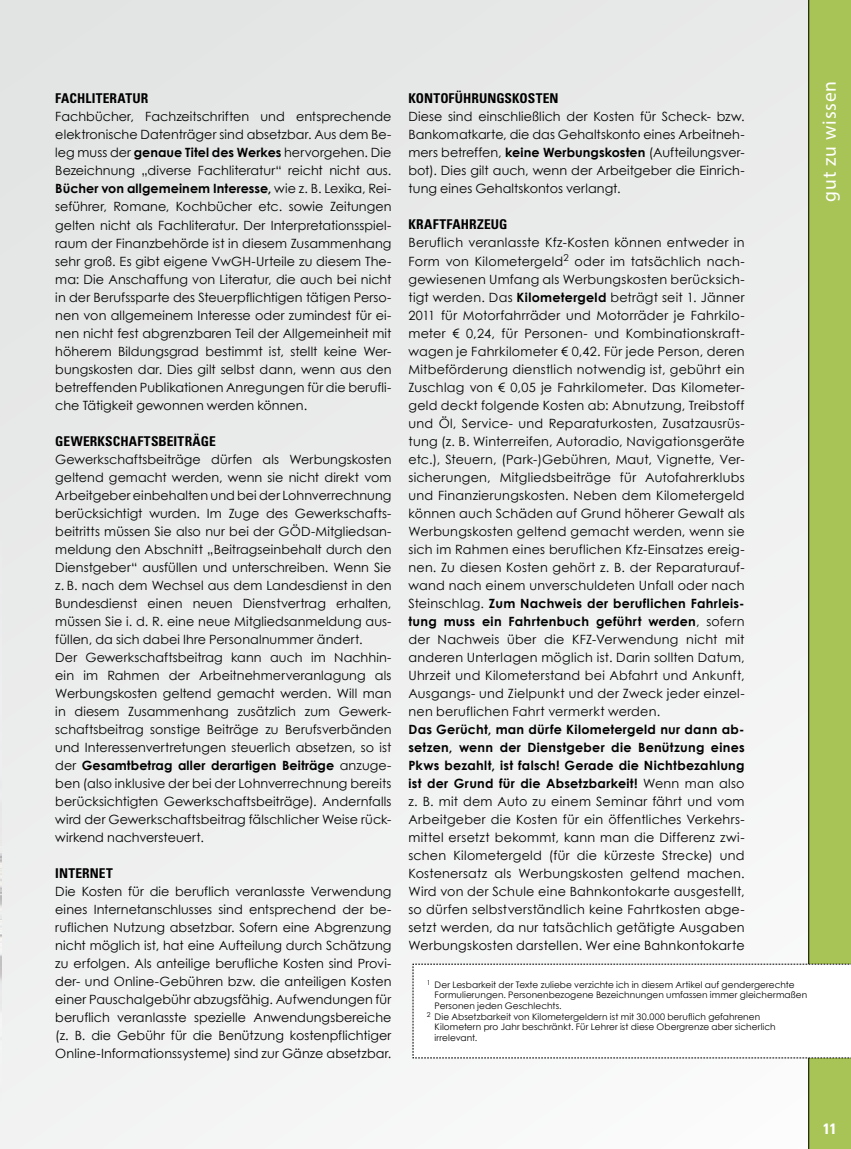
<style>
.page{position:relative;width:851px;height:1149px;background:#fff}
.page>*{position:absolute;margin:0;border:0;box-sizing:border-box;transform-origin:0 0}
.t1{font:19.5px "Myriad Pro";letter-spacing:.04em;color:#fff}
.t2{font:700 condensed 15px "Univers";color:#fff}
.t3{font:700 condensed 13.5px "Univers";letter-spacing:.005em;color:#000}
.t4{font:12.75px/18px "Century Gothic";letter-spacing:.005em;color:#000;text-align:justify}
.t5{font:9px "Century Gothic";letter-spacing:.005em;color:#000}
.s1{font-weight:700}
</style>
<div class="page">
<div style="left:0;top:0;width:850px;height:1148px;background:#ededed"></div>
<img style="left:0;top:853px;width:1px;height:128px">
<div style="left:808px;top:0;width:42px;height:1148px;background:#a8c456"></div>
<div style="left:412px;top:963px;width:438px;height:95px;background:#fff"></div>
<p class="t3" style="left:55px;top:90px;width:94px">FACHLITERATUR</p>
<p class="t4" style="left:55px;top:108px;width:337px">Fachbücher, Fachzeitschriften und entsprechende elektronische Datenträger sind absetzbar. Aus dem Be&shy;leg muss der <span class="s1">genaue Titel des Werkes</span> hervorgehen. Die Bezeichnung „diverse Fachliteratur“ reicht nicht aus.<br><span class="s1">Bücher von allgemeinem Interesse,</span> wie z. B. Lexika, Rei&shy;seführer, Romane, Kochbücher etc. sowie Zeitungen gelten nicht als Fachliteratur. Der Interpretationsspiel&shy;raum der Finanzbehörde ist in diesem Zusammenhang sehr groß. Es gibt eigene VwGH-Urteile zu diesem The&shy;ma: Die Anschaffung von Literatur, die auch bei nicht in der Berufssparte des Steuerpflichtigen tätigen Perso&shy;nen von allgemeinem Interesse oder zumindest für ei&shy;nen nicht fest abgrenzbaren Teil der Allgemeinheit mit höherem Bildungsgrad bestimmt ist, stellt keine Wer&shy;bungskosten dar. Dies gilt selbst dann, wenn aus den betreffenden Publikationen Anregungen für die berufli&shy;che Tätigkeit gewonnen werden können.</p>
<p class="t3" style="left:55px;top:432px;width:162px">GEWERKSCHAFTSBEITRÄGE</p>
<p class="t4" style="left:55px;top:450px;width:337px;text-align:left">Gewerkschaftsbeiträge dürfen als Werbungskosten geltend gemacht werden, wenn sie nicht direkt vom Arbeitgeber einbehalten und bei der Lohnverrechnung berücksichtigt wurden. Im Zuge des Gewerkschafts&shy;beitritts müssen Sie also nur bei der GÖD-Mitgliedsan&shy;meldung den Abschnitt „Beitragseinbehalt durch den Dienstgeber“ ausfüllen und unterschreiben. Wenn Sie z. B. nach dem Wechsel aus dem Landesdienst in den Bundesdienst einen neuen Dienstvertrag erhalten, müssen Sie i. d. R. eine neue Mitgliedsanmeldung aus&shy;füllen, da sich dabei Ihre Personalnummer ändert.<br>Der Gewerkschaftsbeitrag kann auch im Nachhin&shy;ein im Rahmen der Arbeitnehmerveranlagung als Werbungskosten geltend gemacht werden. Will man in diesem Zusammenhang zusätzlich zum Gewerk&shy;schaftsbeitrag sonstige Beiträge zu Berufsverbänden und Interessenvertretungen steuerlich absetzen, so ist der <span class="s1">Gesamtbetrag aller derartigen Beiträge</span> anzuge&shy;ben (also inklusive der bei der Lohnverrechnung bereits berücksichtigten Gewerkschaftsbeiträge). Andernfalls wird der Gewerkschaftsbeitrag fälschlicher Weise rück&shy;wirkend nachversteuert.</p>
<p class="t3" style="left:55px;top:864px;width:59px">INTERNET</p>
<p class="t4" style="left:55px;top:882px;width:337px">Die Kosten für die beruflich veranlasste Verwendung eines Internetanschlusses sind entsprechend der be&shy;ruflichen Nutzung absetzbar. Sofern eine Abgrenzung nicht möglich ist, hat eine Aufteilung durch Schätzung zu erfolgen. Als anteilige berufliche Kosten sind Provi&shy;der- und Online-Gebühren bzw. die anteiligen Kosten einer Pauschalgebühr abzugsfähig. Aufwendungen für beruflich veranlasste spezielle Anwendungsbereiche (z. B. die Gebühr für die Benützung kostenpflichtiger Online-Informationssysteme) sind zur Gänze absetzbar.</p>
<p class="t3" style="left:408px;top:90px;width:152px">KONTOFÜHRUNGSKOSTEN</p>
<p class="t4" style="left:408px;top:108px;width:337px">Diese sind einschließlich der Kosten für Scheck- bzw.<br>Bankomatkarte, die das Gehaltskonto eines Arbeitneh&shy;mers betreffen, <span class="s1">keine Werbungskosten</span> (Aufteilungsver&shy;bot). Dies gilt auch, wenn der Arbeitgeber die Einrich&shy;tung eines Gehaltskontos verlangt.</p>
<p class="t3" style="left:408px;top:216px;width:100px">KRAFTFAHRZEUG</p>
<p class="t4" style="left:408px;top:234px;width:337px">Beruflich veranlasste Kfz-Kosten können entweder in Form von Kilometergeld<sup>2</sup> oder im tatsächlich nach&shy;gewiesenen Umfang als Werbungskosten berücksich&shy;tigt werden. Das <span class="s1">Kilometergeld</span> beträgt seit 1. Jänner 2011 für Motorfahrräder und Motorräder je Fahrkilo&shy;meter € 0,24, für Personen- und Kombinationskraft&shy;wagen je Fahrkilometer € 0,42. Für jede Person, deren Mitbeförderung dienstlich notwendig ist, gebührt ein Zuschlag von € 0,05 je Fahrkilometer. Das Kilometer&shy;geld deckt folgende Kosten ab: Abnutzung, Treibstoff und Öl, Service- und Reparaturkosten, Zusatzausrüs&shy;tung (z. B. Winterreifen, Autoradio, Navigationsgeräte etc.), Steuern, (Park-)Gebühren, Maut, Vignette, Ver&shy;sicherungen, Mitgliedsbeiträge für Autofahrerklubs und Finanzierungskosten. Neben dem Kilometergeld können auch Schäden auf Grund höherer Gewalt als Werbungskosten geltend gemacht werden, wenn sie sich im Rahmen eines beruflichen Kfz-Einsatzes ereig&shy;nen. Zu diesen Kosten gehört z. B. der Reparaturauf&shy;wand nach einem unverschuldeten Unfall oder nach Steinschlag. <span class="s1">Zum Nachweis der beruflichen Fahrleis&shy;tung muss ein Fahrtenbuch geführt werden</span>, sofern der Nachweis über die KFZ-Verwendung nicht mit anderen Unterlagen möglich ist. Darin sollten Datum, Uhrzeit und Kilometerstand bei Abfahrt und Ankunft, Ausgangs- und Zielpunkt und der Zweck jeder einzel&shy;nen beruflichen Fahrt vermerkt werden.</p>
<p class="t4" style="left:408px;top:720px;width:337px"><span class="s1">Das Gerücht, man dürfe Kilometergeld nur dann ab&shy;setzen, wenn der Dienstgeber die Benützung eines Pkws bezahlt, ist falsch! Gerade die Nichtbezahlung ist der Grund für die Absetzbarkeit!</span> Wenn man also z. B. mit dem Auto zu einem Seminar fährt und vom Arbeitgeber die Kosten für ein öffentliches Verkehrs&shy;mittel ersetzt bekommt, kann man die Differenz zwi&shy;schen Kilometergeld (für die kürzeste Strecke) und Kostenersatz als Werbungskosten geltend machen.<br>Wird von der Schule eine Bahnkontokarte ausgestellt, so dürfen selbstverständlich keine Fahrtkosten abge&shy;setzt werden, da nur tatsächlich getätigte Ausgaben Werbungskosten darstellen. Wer eine Bahnkontokarte</p>
<p class="t5" style="left:426px;top:978px;width:369px"><sup>1</sup> Der Lesbarkeit der Texte zuliebe verzichte ich in diesem Artikel auf gendergerechte</p>
<p class="t5" style="left:434px;top:989px;width:374px">Formulierungen. Personenbezogene Bezeichnungen umfassen immer gleichermaßen</p>
<p class="t5" style="left:434px;top:999px;width:129px">Personen jeden Geschlechts.</p>
<p class="t5" style="left:426px;top:1010px;width:335px"><sup>2</sup> Die Absetzbarkeit von Kilometergeldern ist mit 30.000 beruflich gefahrenen</p>
<p class="t5" style="left:434px;top:1020px;width:342px">Kilometern pro Jahr beschränkt. Für Lehrer ist diese Obergrenze aber sicherlich</p>
<p class="t5" style="left:434px;top:1031px;width:44px">irrelevant.</p>
<h1 class="t1" style="left:817px;top:201px;width:122px;rotate:-90deg">gut zu wissen</h1>
<p class="t2" style="left:822px;top:1118px;width:15px">11</p>
</div>
